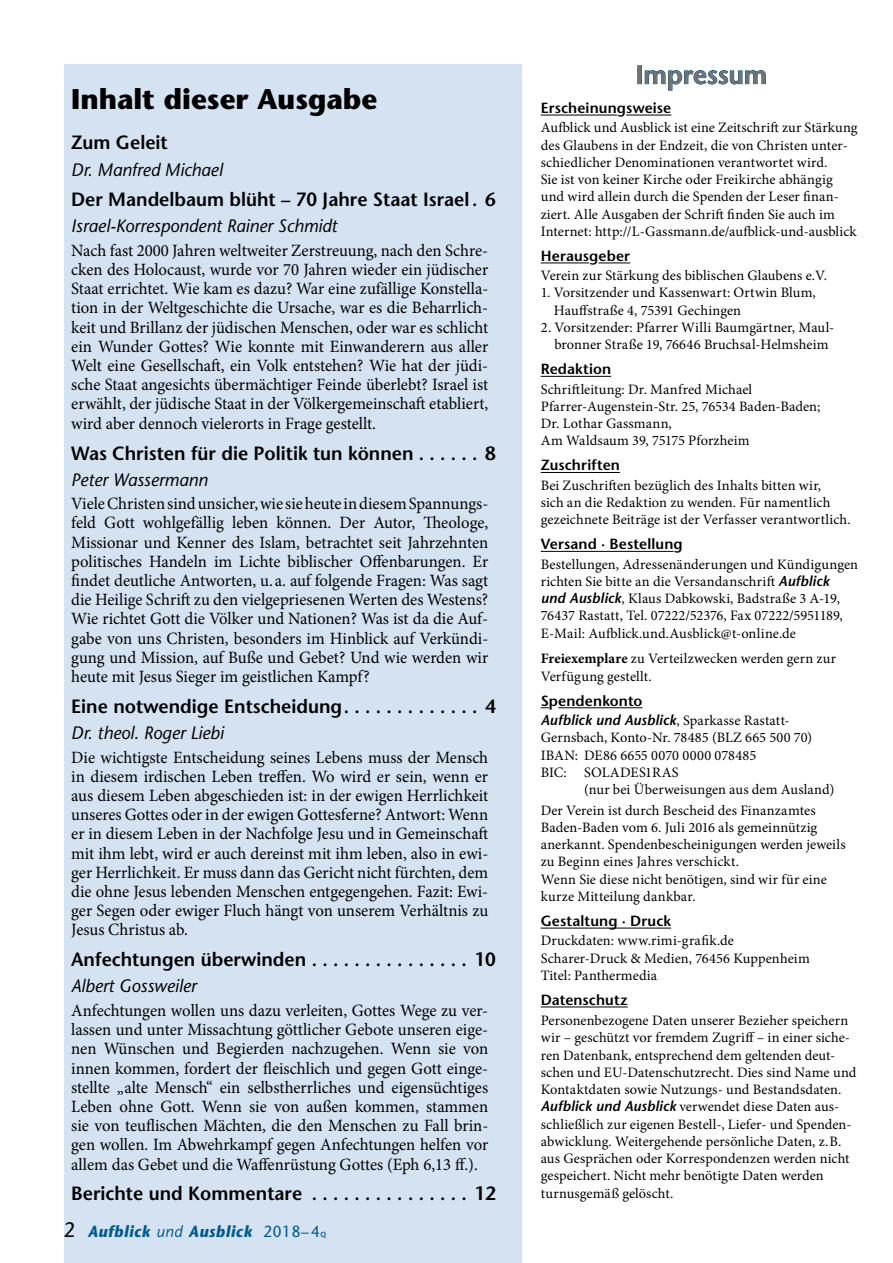
<style>
.page{position:relative;width:893px;height:1263px;background:#fff}
.page>*{position:absolute;margin:0;border:0;box-sizing:border-box;transform-origin:0 0}
.t1{font:700 28.5px "Stone Sans";color:#000}
.t2{font:600 25.5px "Stone Sans";color:#707172}
.t3{font:21px "Stone Sans";color:#000;scale:.95 1}
.t4{font:600 19.2px "Stone Sans";color:#000}
.t5{font:italic 18px "Stone Sans";color:#000}
.t6{font:17.25px/19.2px "Minion Pro";color:#000;text-align:justify}
.t7{font:italic 700 16.05px "Stone Sans";letter-spacing:.04em;color:#005a8d;scale:.95 1}
.t8{font:600 14.7px "Stone Sans";letter-spacing:.01em;color:#000}
.t9{font:14.4px/17.2px "Minion Pro";letter-spacing:.005em;color:#000}
.t10{font:italic 600 14.4px "Stone Sans";letter-spacing:.005em;color:#000}
.s1{font-weight:400}
.s2{font-weight:400;font-style:normal}
.s3{font-weight:600;font-style:normal;font-size:7.5px}
.s4{font-family:"Stone Sans";font-weight:600;font-style:italic}
.s5{font-weight:700}
.s6{font-family:"Minion Pro";font-weight:400;font-style:normal}
</style>
<div class="page">
<div style="left:65px;top:65px;width:457px;height:1198px;background:#d4e2f2"></div>
<hr style="left:541px;top:115px;width:76px;height:1px;background:#000">
<hr style="left:626px;top:115px;width:45px;height:1px;background:#000">
<hr style="left:541px;top:262px;width:48px;height:1px;background:#000">
<hr style="left:598px;top:262px;width:32px;height:1px;background:#000">
<hr style="left:541px;top:376px;width:70px;height:1px;background:#000">
<hr style="left:541px;top:472px;width:79px;height:1px;background:#000">
<hr style="left:541px;top:551px;width:133px;height:1px;background:#000">
<hr style="left:558px;top:707px;width:84px;height:1px;background:#000">
<hr style="left:541px;top:928px;width:130px;height:1px;background:#000">
<hr style="left:541px;top:1006px;width:87px;height:1px;background:#000">
<div style="left:637px;top:65px;width:5px;height:19px;border:1px solid #00507d"></div>
<svg style="left:644px;top:70px;width:122px;height:21px"></svg>
<h1 class="t1" style="left:71px;top:82px;width:307px">Inhalt dieser Ausgabe</h1>
<p class="t4" style="left:71px;top:131px;width:98px">Zum Geleit</p>
<p class="t5" style="left:71px;top:159px;width:153px">Dr. Manfred Michael</p>
<p class="t4" style="left:71px;top:188px;width:426px">Der Mandelbaum blüht – 70 Jahre Staat Israel . 6</p>
<p class="t5" style="left:71px;top:215px;width:268px">Israel-Korrespondent Rainer Schmidt</p>
<p class="t6" style="left:71px;top:241px;width:419px">Nach fast 2000 Jahren weltweiter Zerstreuung, nach den Schre&shy;cken des Holocaust, wurde vor 70 Jahren wieder ein jüdischer Staat errichtet. Wie kam es dazu? War eine zufällige Konstella&shy;tion in der Weltgeschichte die Ursache, war es die Beharrlich&shy;keit und Brillanz der jüdischen Menschen, oder war es schlicht ein Wunder Gottes? Wie konnte mit Einwanderern aus aller Welt eine Gesellschaft, ein Volk entstehen? Wie hat der jüdi&shy;sche Staat angesichts übermächtiger Feinde überlebt? Israel ist erwählt, der jüdische Staat in der Völkergemeinschaft etabliert, wird aber dennoch vielerorts in Frage gestellt.</p>
<p class="t4" style="left:71px;top:441px;width:426px">Was Christen für die Politik tun können . . . . . . 8</p>
<p class="t5" style="left:71px;top:469px;width:138px">Peter Wassermann</p>
<p class="t6" style="left:71px;top:494px;width:419px">Viele Christen sind unsicher, wie sie heute in diesem Spannungs&shy;feld Gott wohlgefällig leben können. Der Autor, Theologe, Missionar und Kenner des Islam, betrachtet seit Jahrzehnten politisches Handeln im Lichte biblischer Offenbarungen. Er findet deutliche Antworten, u. a. auf folgende Fragen: Was sagt die Heilige Schrift zu den vielgepriesenen Werten des Westens?<br>Wie richtet Gott die Völker und Nationen? Was ist da die Auf&shy;gabe von uns Christen, besonders im Hinblick auf Verkündi&shy;gung und Mission, auf Buße und Gebet? Und wie werden wir heute mit Jesus Sieger im geistlichen Kampf?</p>
<p class="t4" style="left:71px;top:695px;width:426px">Eine notwendige Entscheidung . . . . . . . . . . . . . 4</p>
<p class="t5" style="left:71px;top:722px;width:154px">Dr. theol. Roger Liebi</p>
<p class="t6" style="left:71px;top:747px;width:419px">Die wichtigste Entscheidung seines Lebens muss der Mensch in diesem irdischen Leben treffen. Wo wird er sein, wenn er aus diesem Leben abgeschieden ist: in der ewigen Herrlichkeit unseres Gottes oder in der ewigen Gottesferne? Antwort: Wenn er in diesem Leben in der Nachfolge Jesu und in Gemeinschaft mit ihm lebt, wird er auch dereinst mit ihm leben, also in ewi&shy;ger Herrlichkeit. Er muss dann das Gericht nicht fürchten, dem die ohne Jesus lebenden Menschen entgegengehen. Fazit: Ewi&shy;ger Segen oder ewiger Fluch hängt von unserem Verhältnis zu Jesus Christus ab.</p>
<p class="t4" style="left:71px;top:948px;width:426px">Anfechtungen überwinden . . . . . . . . . . . . . . . 10</p>
<p class="t5" style="left:71px;top:975px;width:127px">Albert Gossweiler</p>
<p class="t6" style="left:71px;top:1001px;width:419px">Anfechtungen wollen uns dazu verleiten, Gottes Wege zu ver&shy;lassen und unter Missachtung göttlicher Gebote unseren eige&shy;nen Wünschen und Begierden nachzugehen. Wenn sie von innen kommen, fordert der fleischlich und gegen Gott einge&shy;stellte „alte Mensch“ ein selbstherrliches und eigensüchtiges Leben ohne Gott. Wenn sie von außen kommen, stammen sie von teuflischen Mächten, die den Menschen zu Fall brin&shy;gen wollen. Im Abwehrkampf gegen Anfechtungen helfen vor allem das Gebet und die Waffenrüstung Gottes (Eph 6,13 ff.).</p>
<p class="t4" style="left:71px;top:1182px;width:426px">Berichte und Kommentare . . . . . . . . . . . . . . . 12</p>
<p class="t3" style="left:64px;top:1217px;width:14px">2</p>
<p class="t7" style="left:88px;top:1222px;width:252px">Aufblick <span class="s1">und</span> Ausblick <span class="s2">2018–4</span><span class="s3">Q</span></p>
<h2 class="t2" style="left:636px;top:59px;width:133px">Impressum</h2>
<p class="t8" style="left:541px;top:99px;width:132px">Erscheinungsweise</p>
<p class="t9" style="left:541px;top:119px;width:318px">Aufblick und Ausblick ist eine Zeitschrift zur Stärkung des Glaubens in der Endzeit, die von Christen unter&shy;schiedlicher Denominationen verantwortet wird.<br>Sie ist von keiner Kirche oder Freikirche abhängig und wird allein durch die Spenden der Leser finan&shy;ziert. Alle Ausgaben der Schrift finden Sie auch im Internet: http://L-Gassmann.de/aufblick-und-ausblick</p>
<p class="t8" style="left:541px;top:247px;width:91px">Herausgeber</p>
<p class="t9" style="left:541px;top:267px;width:288px">Verein zur Stärkung des biblischen Glaubens e.V.</p>
<p class="t9" style="left:554px;top:284px;width:263px;text-indent:-13px">1. Vorsitzender und Kassenwart: Ortwin Blum,<br>Hauffstraße 4, 75391 Gechingen</p>
<p class="t9" style="left:541px;top:319px;width:294px;text-align:right">2. Vorsitzender: Pfarrer Willi Baumgärtner, Maul&shy;bronner Straße 19, 76646 Bruchsal-Helmsheim</p>
<p class="t8" style="left:541px;top:360px;width:72px">Redaktion</p>
<p class="t9" style="left:541px;top:380px;width:281px">Schriftleitung: Dr. Manfred Michael Pfarrer-Augenstein-Str. 25, 76534 Baden-Baden; Dr. Lothar Gassmann,<br>Am Waldsaum 39, 75175 Pforzheim</p>
<p class="t8" style="left:541px;top:456px;width:81px">Zuschriften</p>
<p class="t9" style="left:541px;top:477px;width:311px">Bei Zuschriften bezüglich des Inhalts bitten wir,<br>sich an die Redaktion zu wenden. Für namentlich gezeichnete Beiträge ist der Verfasser verantwortlich.</p>
<p class="t8" style="left:541px;top:535px;width:144px">Versand · Bestellung</p>
<p class="t9" style="left:541px;top:555px;width:319px">Bestellungen, Adressenänderungen und Kündigungen richten Sie bitte an die Versandanschrift <span class="s4">Aufblick<br>und Ausblick</span>, Klaus Dabkowski, Badstraße 3 A-19, 76437 Rastatt, Tel. 07222/52376, Fax 07222/5951189, E-Mail: Aufblick.und.Ausblick@t-online.de</p>
<p class="t9" style="left:541px;top:650px;width:297px"><span class="s5">Freiexemplare</span> zu Verteilzwecken werden gern zur<br>Verfügung gestellt.</p>
<p class="t8" style="left:541px;top:692px;width:103px">Spendenkonto</p>
<p class="t10" style="left:541px;top:711px;width:249px">Aufblick und Ausblick<span class="s6">, Sparkasse Rastatt-</span></p>
<p class="t9" style="left:541px;top:729px;width:273px">Gernsbach, Konto-Nr. 78485 (BLZ 665 500 70)<br>IBAN: DE86 6655 0070 0000 078485<br>BIC: SOLADES1RAS</p>
<p class="t9" style="left:541px;top:779px;width:295px;line-height:20.7px;text-indent:44px">(nur bei Überweisungen aus dem Ausland)<br>Der Verein ist durch Bescheid des Finanzamtes</p>
<p class="t9" style="left:541px;top:819px;width:306px">Baden-Baden vom 6. Juli 2016 als gemeinnützig anerkannt. Spendenbescheinigungen werden jeweils zu Beginn eines Jahres verschickt.<br>Wenn Sie diese nicht benötigen, sind wir für eine kurze Mitteilung dankbar.</p>
<p class="t8" style="left:541px;top:912px;width:132px">Gestaltung · Druck</p>
<p class="t9" style="left:541px;top:932px;width:271px">Druckdaten: www.rimi-grafik.de<br>Scharer-Druck &amp; Medien, 76456 Kuppenheim<br>Titel: Panthermedia</p>
<p class="t8" style="left:541px;top:991px;width:88px">Datenschutz</p>
<p class="t9" style="left:541px;top:1012px;width:317px">Personenbezogene Daten unserer Bezieher speichern wir – geschützt vor fremdem Zugriff – in einer siche&shy;ren Datenbank, entsprechend dem geltenden deut&shy;schen und EU-Datenschutzrecht. Dies sind Name und Kontaktdaten sowie Nutzungs- und Bestandsdaten.<br><span class="s4">Aufblick und Ausblick</span> verwendet diese Daten aus&shy;schließlich zur eigenen Bestell-, Liefer- und Spenden&shy;abwicklung. Weitergehende persönliche Daten, z.B. aus Gesprächen oder Korrespondenzen werden nicht gespeichert. Nicht mehr benötigte Daten werden turnusgemäß gelöscht.</p>
</div>
